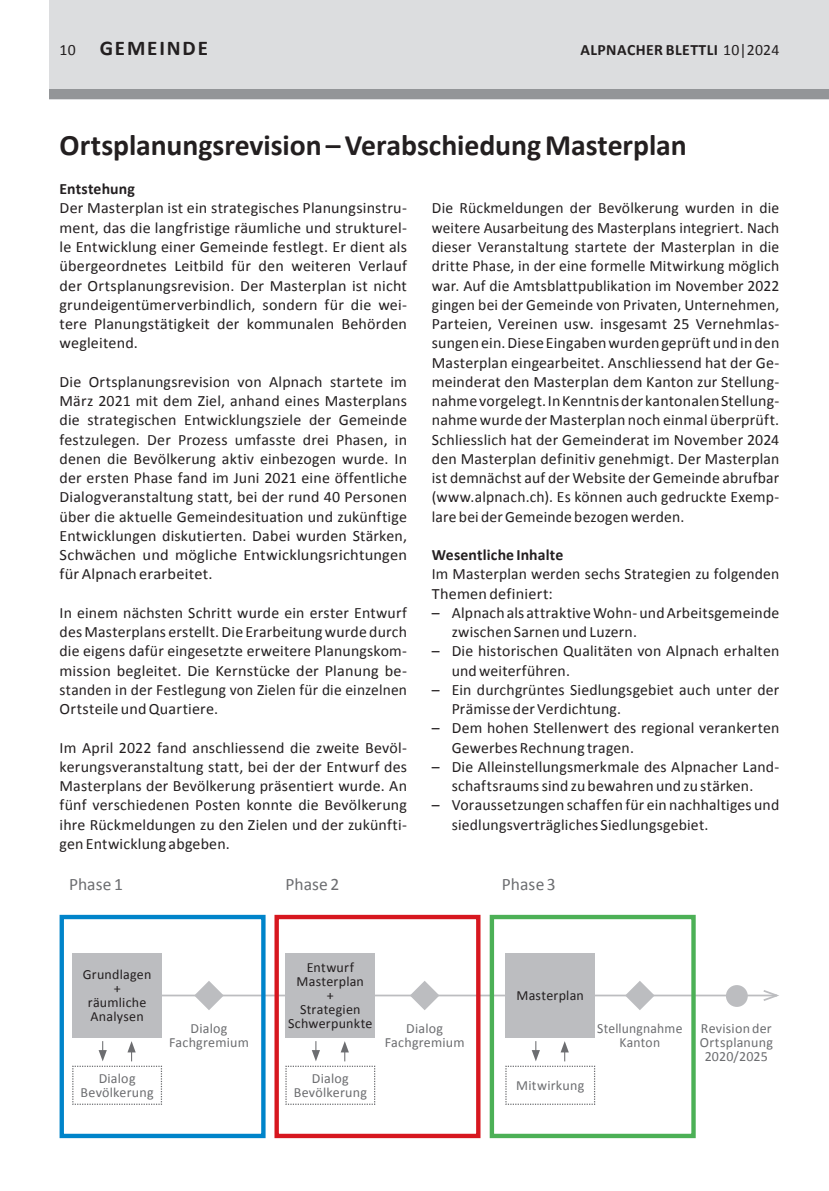
<style>
.page{position:relative;width:829px;height:1191px;background:#fff}
.page>*{position:absolute;margin:0;border:0;box-sizing:border-box;transform-origin:0 0}
.t1{font:700 29.75px "Calibri";color:#231f20}
.t2{font:700 21px "Calibri";letter-spacing:.09em;color:#231f20}
.t3{font:17.5px "Calibri";letter-spacing:.005em;color:#6c6d70}
.t4{font:15.75px/19.2px "Calibri";letter-spacing:.01em;color:#231f20}
.t5{font:700 15.75px "Calibri";letter-spacing:.01em;color:#231f20}
.t6{font:14px/14px "Calibri";letter-spacing:.015em;color:#6c6d70;text-align:center}
.t7{font:14px/14px "Calibri";letter-spacing:.015em;color:#231f20;text-align:center}
.s1{font-weight:400;font-size:15.75px}
.s2{font-weight:400}
</style>
<div class="page">
<div style="left:50px;top:0;width:778px;height:99px;background:#dcdddf"></div>
<div style="left:50px;top:89px;width:778px;height:10px;background:#939598"></div>
<hr style="left:156px;top:994px;width:620px;height:2px;background:#bcbdc0">
<svg style="left:761px;top:990px;width:18px;height:11px"></svg>
<div style="left:72px;top:953px;width:90px;height:84px;background:#bcbdc0"></div>
<div style="left:505px;top:953px;width:90px;height:84px;background:#bcbdc0"></div>
<div style="left:285px;top:953px;width:90px;height:84px;background:#bcbdc0"></div>
<svg style="left:72px;top:1041px;width:90px;height:64px"></svg>
<svg style="left:285px;top:1041px;width:91px;height:64px"></svg>
<svg style="left:505px;top:1041px;width:90px;height:64px"></svg>
<svg style="left:194px;top:981px;width:30px;height:29px"></svg>
<svg style="left:410px;top:981px;width:29px;height:29px"></svg>
<svg style="left:625px;top:981px;width:29px;height:29px"></svg>
<div style="left:725px;top:985px;width:22px;height:22px;background:#bcbdc0;border-radius:50%"></div>
<div style="left:60px;top:914px;width:205px;height:224px;border:4px solid #0084ca"></div>
<div style="left:274px;top:914px;width:206px;height:224px;border:4px solid #d7171f"></div>
<div style="left:489px;top:914px;width:206px;height:224px;border:4px solid #4cb056"></div>
<h2 class="t2" style="left:60px;top:34px;width:150px"><span class="s1">10</span> GEMEINDE</h2>
<p class="t5" style="left:580px;top:40px;width:200px">ALPNACHER BLETTLI <span class="s2">10|2024</span></p>
<h1 class="t1" style="left:60px;top:126px;width:628px">Ortsplanungsrevision – Verabschiedung Masterplan</h1>
<p class="t5" style="left:60px;top:179px;width:77px">Entstehung</p>
<p class="t4" style="left:60px;top:199px;width:349px;text-align:justify">Der Masterplan ist ein strategisches Planungsinstru&shy;ment, das die langfristige räumliche und strukturel&shy;le Entwicklung einer Gemeinde festlegt. Er dient als übergeordnetes Leitbild für den weiteren Verlauf der Ortsplanungsrevision. Der Masterplan ist nicht grundeigentümerverbindlich, sondern für die wei&shy;tere Planungstätigkeit der kommunalen Behörden wegleitend.</p>
<p class="t4" style="left:60px;top:372px;width:349px;text-align:justify">Die Ortsplanungsrevision von Alpnach startete im März 2021 mit dem Ziel, anhand eines Masterplans die strategischen Entwicklungsziele der Gemeinde festzulegen. Der Prozess umfasste drei Phasen, in denen die Bevölkerung aktiv einbezogen wurde. In der ersten Phase fand im Juni 2021 eine öffentliche Dialogveranstaltung statt, bei der rund 40 Personen über die aktuelle Gemeindesituation und zukünftige Entwicklungen diskutierten. Dabei wurden Stärken, Schwächen und mögliche Entwicklungsrichtungen für Alpnach erarbeitet.</p>
<p class="t4" style="left:60px;top:603px;width:349px;text-align:justify">In einem nächsten Schritt wurde ein erster Entwurf des Masterplans erstellt. Die Erarbeitung wurde durch die eigens dafür eingesetzte erweitere Planungskom&shy;mission begleitet. Die Kernstücke der Planung be&shy;standen in der Festlegung von Zielen für die einzelnen Ortsteile und Quartiere.</p>
<p class="t4" style="left:60px;top:738px;width:349px;text-align:justify">Im April 2022 fand anschliessend die zweite Bevöl&shy;kerungsveranstaltung statt, bei der der Entwurf des Masterplans der Bevölkerung präsentiert wurde. An fünf verschiedenen Posten konnte die Bevölkerung ihre Rückmeldungen zu den Zielen und der zukünfti&shy;gen Entwicklung abgeben.</p>
<p class="t4" style="left:432px;top:199px;width:349px;text-align:justify">Die Rückmeldungen der Bevölkerung wurden in die weitere Ausarbeitung des Masterplans integriert. Nach dieser Veranstaltung startete der Masterplan in die dritte Phase, in der eine formelle Mitwirkung möglich war. Auf die Amtsblattpublikation im November 2022 gingen bei der Gemeinde von Privaten, Unternehmen, Parteien, Vereinen usw. insgesamt 25 Vernehmlas&shy;sungen ein. Diese Eingaben wurden geprüft und in den Masterplan eingearbeitet. Anschliessend hat der Ge&shy;meinderat den Masterplan dem Kanton zur Stellung&shy;nahme vorgelegt. In Kenntnis der kantonalen Stellung&shy;nahme wurde der Masterplan noch einmal überprüft.<br>Schliesslich hat der Gemeinderat im November 2024 den Masterplan definitiv genehmigt. Der Masterplan ist demnächst auf der Website der Gemeinde abrufbar (www.alpnach.ch). Es können auch gedruckte Exemp&shy;lare bei der Gemeinde bezogen werden.</p>
<p class="t5" style="left:432px;top:545px;width:133px">Wesentliche Inhalte</p>
<p class="t4" style="left:432px;top:564px;width:349px">Im Masterplan werden sechs Strategien zu folgenden<br>Themen definiert:</p>
<p class="t4" style="left:451px;top:603px;width:329px;text-indent:-20px">– Alpnach als attraktive Wohn- und Arbeitsgemeinde zwischen Sarnen und Luzern.</p>
<p class="t4" style="left:451px;top:641px;width:329px;text-indent:-20px">– Die historischen Qualitäten von Alpnach erhalten und weiterführen.</p>
<p class="t4" style="left:451px;top:680px;width:329px;text-indent:-20px">– Ein durchgrüntes Siedlungsgebiet auch unter der<br>Prämisse der Verdichtung.</p>
<p class="t4" style="left:451px;top:718px;width:329px;text-indent:-20px">– Dem hohen Stellenwert des regional verankerten<br>Gewerbes Rechnung tragen.</p>
<p class="t4" style="left:432px;top:757px;width:349px;text-align:center">– Die Alleinstellungsmerkmale des Alpnacher Land&shy;schaftsraums sind zu bewahren und zu stärken.</p>
<p class="t4" style="left:451px;top:795px;width:329px;text-indent:-20px">– Voraussetzungen schaffen für ein nachhaltiges und siedlungsverträgliches Siedlungsgebiet.</p>
<p class="t3" style="left:69px;top:872px;width:55px">Phase 1</p>
<p class="t3" style="left:285px;top:872px;width:55px">Phase 2</p>
<p class="t3" style="left:502px;top:872px;width:55px">Phase 3</p>
<p class="t7" style="left:83px;top:967px;width:70px">Grundlagen + räumliche<br>Analysen</p>
<p class="t7" style="left:288px;top:960px;width:86px">Entwurf<br>Masterplan<br>+<br>Strategien<br>Schwerpunkte</p>
<p class="t7" style="left:516px;top:988px;width:69px">Masterplan</p>
<p class="t6" style="left:597px;top:1021px;width:87px">Stellungnahme<br>Kanton</p>
<p class="t6" style="left:169px;top:1021px;width:81px">Dialog<br>Fachgremium</p>
<p class="t6" style="left:385px;top:1021px;width:81px">Dialog<br>Fachgremium</p>
<p class="t6" style="left:699px;top:1021px;width:75px">Revision der<br>Ortsplanung<br>2020/2025</p>
<p class="t6" style="left:81px;top:1071px;width:75px">Dialog<br>Bevölkerung</p>
<p class="t6" style="left:294px;top:1071px;width:75px">Dialog<br>Bevölkerung</p>
<p class="t6" style="left:516px;top:1078px;width:69px">Mitwirkung</p>
</div>
